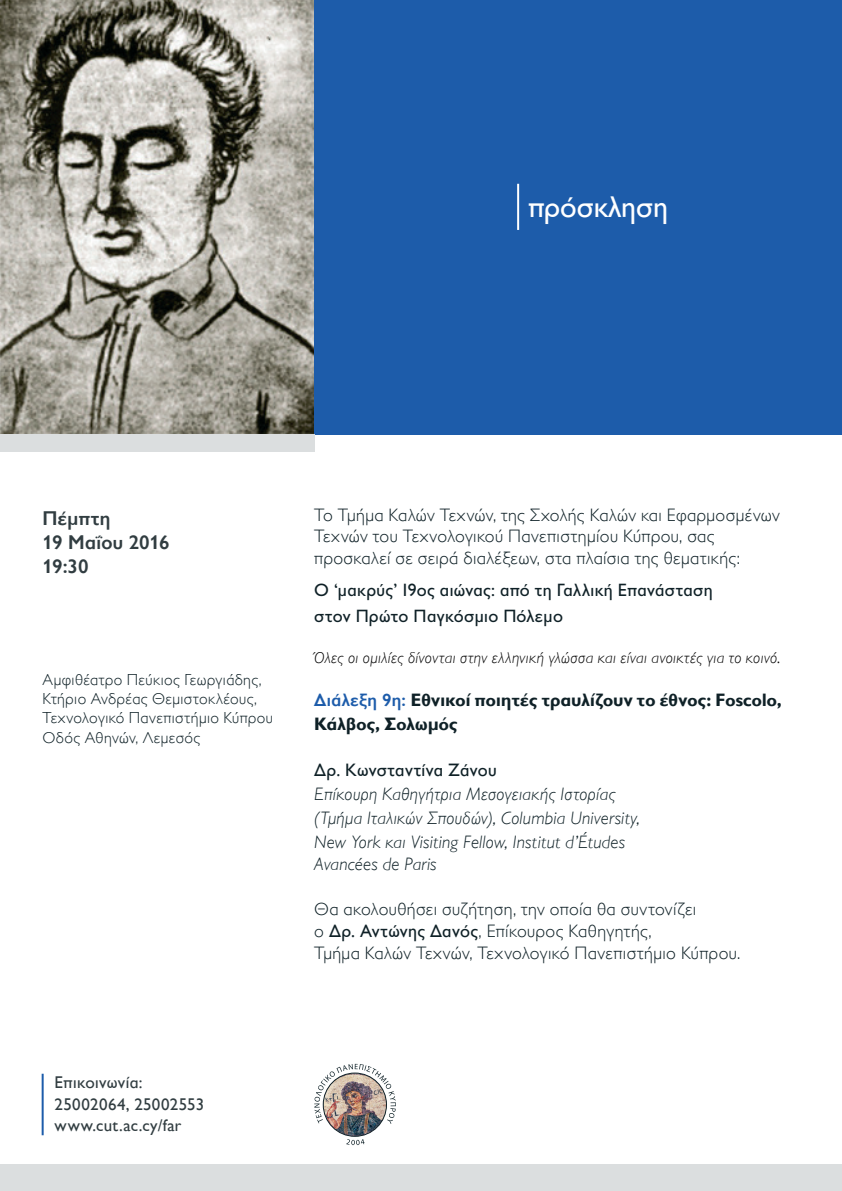
<style>
.page{position:relative;width:842px;height:1191px;background:#fff}
.page>*{position:absolute;margin:0;border:0;box-sizing:border-box;transform-origin:0 0}
.t1{font:30px "Gill Sans Hel TF";color:#fff}
.t2{font:600 20px/24px "Gill Sans Hel TF";letter-spacing:.01em;color:#313d41}
.t3{font:300 18px/21.6px "Gill Sans Hel TF";letter-spacing:.02em;color:#0f2127}
.t4{font:italic 300 18px/24px "Gill Sans Hel TF";letter-spacing:.015em;color:#0f2127}
.t5{font:18px/26px "Gill Sans Hel Pt";letter-spacing:.025em;color:#0f2127}
.t6{font:700 18px/24px "Gill Sans Hel Pt";letter-spacing:.015em;color:#0f2127}
.t7{font:18px "Gill Sans Hel TF";letter-spacing:.02em;color:#0f2127}
.t8{font:17px/22px "Gill Sans Hel TF";letter-spacing:.02em;color:#313d41}
.t9{font:300 16px/19.2px "Gill Sans Hel TF";letter-spacing:.025em;color:#0f2127}
.t10{font:italic 300 16px "Gill Sans Hel TF";letter-spacing:.025em;color:#000}
.s1{font-family:"Gill Sans Hel TF";font-weight:600;color:#1d5caa}
.s2{font-family:"Gill Sans Hel Pt"}
.s3{font-weight:400}
</style>
<div class="page">
<img style="left:0;top:0;width:314px;height:435px">
<div style="left:0;top:1164px;width:842px;height:27px;background:#dbdedf"></div>
<div style="left:314px;top:0;width:528px;height:435px;background:#1d5caa"></div>
<div style="left:0;top:435px;width:314px;height:17px;background:#dbdedf"></div>
<hr style="left:517px;top:184px;width:2px;height:46px;background:#fff">
<hr style="left:42px;top:1073px;width:2px;height:62px;background:#1d5caa">
<img style="left:323px;top:1073px;width:63px;height:63px;border-radius:32px">
<img style="left:314px;top:1063px;width:82px;height:61px">
<svg style="left:346px;top:1139px;width:19px;height:6px"></svg>
<div style="left:323px;top:1072px;width:64px;height:64px;border:1px solid #0f2127;border-radius:50%"></div>
<h1 class="t1" style="left:528px;top:191px;width:141px">πρόσκληση</h1>
<p class="t2" style="left:43px;top:507px;width:129px">Πέµπτη<br>19 Μαΐου 2016<br>19:30</p>
<p class="t9" style="left:43px;top:670px;width:232px">Αµφιθέατρο Πεύκιος Γεωργιάδης,<br>Κτήριο Ανδρέας Θεµιστοκλέους,<br>Τεχνολογικό Πανεπιστήµιο Κύπρου<br>Οδός Αθηνών, Λεµεσός</p>
<p class="t3" style="left:314px;top:504px;width:467px">Το Τµήµα Καλών Τεχνών, της Σχολής Καλών και Εφαρµοσµένων<br>Τεχνών του Τεχνολογικού Πανεπιστηµίου Κύπρου, σας προσκαλεί σε σειρά διαλέξεων, στα πλαίσια της θεµατικής:</p>
<p class="t5" style="left:314px;top:577px;width:400px">Ο ‘µακρύς’ 19ος αιώνας: από τη Γαλλική Επανάσταση στον Πρώτο Παγκόσµιο Πόλεµο</p>
<p class="t10" style="left:314px;top:649px;width:467px">Όλες οι οµιλίες δίνονται στην ελληνική γλώσσα και είναι ανοικτές για το κοινό.</p>
<p class="t6" style="left:314px;top:688px;width:469px"><span class="s1">∆ιάλεξη 9η:</span> Εθνικοί ποιητές τραυλίζουν το έθνος: Foscolo,<br>Κάλβος, Σολωµός</p>
<p class="t7" style="left:314px;top:760px;width:184px">∆ρ. Κωνσταντίνα Ζάνου</p>
<p class="t4" style="left:314px;top:782px;width:327px">Επίκουρη Καθηγήτρια Μεσογειακής Ιστορίας (Τµήµα Ιταλικών Σπουδών), Columbia University,<br>New York και Visiting Fellow, Institut d’<span class="s2">É</span>tudes</p>
<p class="t4" style="left:314px;top:852px;width:124px">Avanc<span class="s2">é</span>es de Paris</p>
<p class="t3" style="left:314px;top:899px;width:427px">Θα ακολουθήσει συζήτηση, την οποία θα συντονίζει<br>ο <span class="s3">∆ρ. Αντώνης ∆ανός</span>, Επίκουρος Καθηγητής,<br>Τµήµα Καλών Τεχνών, Τεχνολογικό Πανεπιστήµιο Κύπρου.</p>
<p class="t8" style="left:55px;top:1072px;width:151px">Επικοινωνία:<br>25002064, 25002553</p>
<p class="t8" style="left:55px;top:1114px;width:128px">www.cut.ac.cy/far</p>
</div>
